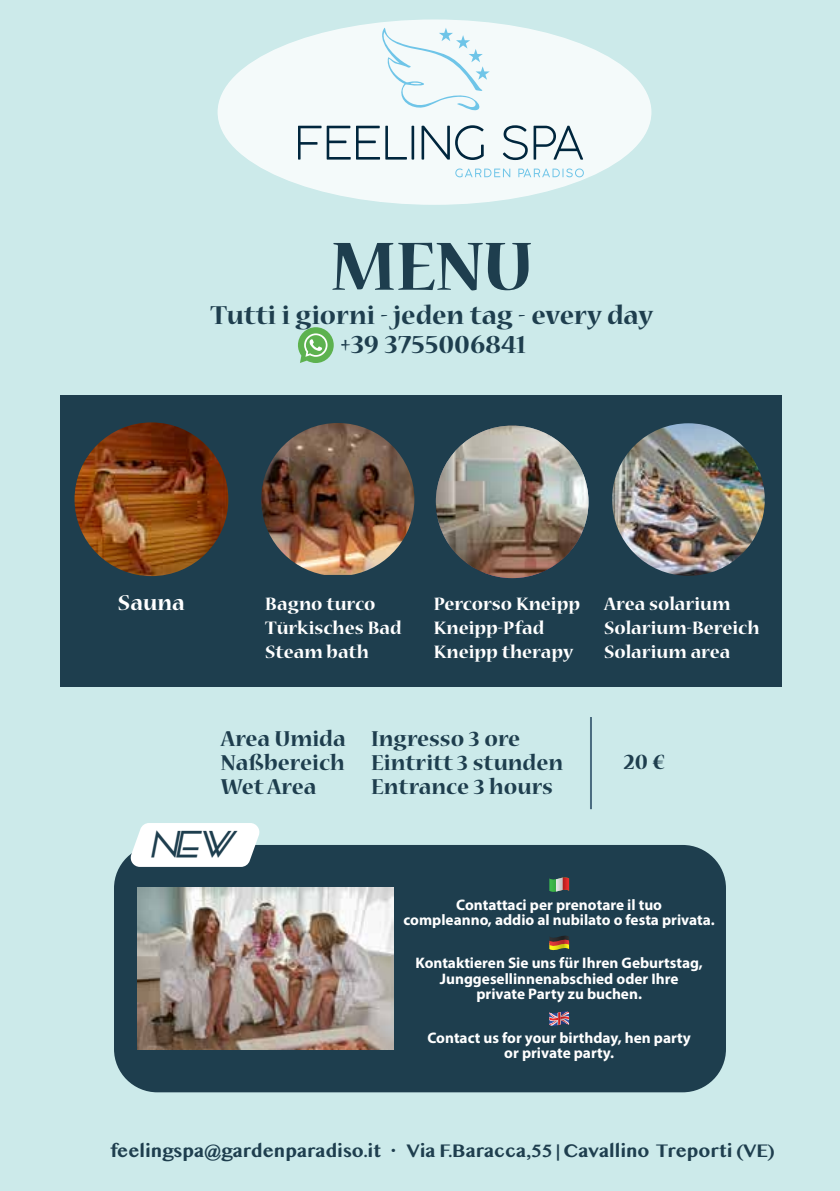
<style>
.page{position:relative;width:840px;height:1191px;background:#fff}
.page>*{position:absolute;margin:0;border:0;box-sizing:border-box;transform-origin:0 0}
.t1{font:700 75.8px "Nueva Std";color:#1e3e4e}
.t2{font:italic 700 36.6px "Vonique 64";color:#1e3e4e}
.t3{font:700 28.8px "Nueva Std";color:#1e3e4e}
.t4{font:700 24px/24px "Nueva Std";color:#1e3e4e}
.t5{font:700 24px "Nueva Std";color:#fff}
.t6{font:700 20px/24px "Nueva Std";color:#fff}
.t7{font:700 18.8px "Myanmar MN";color:#1e3e4e}
.t8{font:700 15.2px/15.2px "Myriad Pro";color:#fff;text-align:center}
.s1{font-size:18px}
</style>
<div class="page">
<div style="left:0;top:0;width:839px;height:1191px;background:#cceaea"></div>
<div style="left:61px;top:395px;width:720px;height:291px;background:#1e3e4e"></div>
<hr style="left:589px;top:717px;width:2px;height:92px;background:#4a6c80">
<img style="left:74px;top:422px;width:154px;height:154px;border-radius:77px">
<img style="left:261px;top:423px;width:153px;height:152px">
<img style="left:611px;top:423px;width:153px;height:153px;border-radius:76px">
<img style="left:435px;top:425px;width:153px;height:153px;border-radius:76px">
<svg style="left:298px;top:327px;width:35px;height:36px"></svg>
<div style="left:217px;top:19px;width:434px;height:186px;background:#f4fafa;border-radius:50%"></div>
<svg style="left:503px;top:125px;width:79px;height:35px"></svg>
<svg style="left:298px;top:125px;width:185px;height:35px"></svg>
<svg style="left:455px;top:168px;width:128px;height:9px"></svg>
<svg style="left:382px;top:28px;width:107px;height:83px"></svg>
<div style="left:114px;top:845px;width:611px;height:247px;background:#1e3e4e;border-radius:43px"></div>
<img style="left:137px;top:887px;width:256px;height:162px">
<svg style="left:129px;top:823px;width:131px;height:44px;background:#f2f5f6"></svg>
<svg style="left:549px;top:935px;width:19px;height:16px"></svg>
<svg style="left:549px;top:877px;width:19px;height:15px"></svg>
<svg style="left:549px;top:1011px;width:19px;height:15px"></svg>
<h1 class="t1" style="left:331px;top:232px;width:202px">MENU</h1>
<h3 class="t3" style="left:210px;top:302px;width:444px">Tutti i giorni - jeden tag - every day</h3>
<h3 class="t3" style="left:340px;top:331px;width:187px">+39 3755006841</h3>
<h3 class="t5" style="left:118px;top:592px;width:68px">Sauna</h3>
<h3 class="t6" style="left:265px;top:593px;width:138px">Bagno turco<br>Türkisches Bad<br>Steam bath</h3>
<h3 class="t6" style="left:433px;top:593px;width:148px">Percorso Kneipp<br>Kneipp-Pfad<br>Kneipp therapy</h3>
<h3 class="t6" style="left:604px;top:593px;width:157px">Area solarium<br>Solarium-Bereich<br>Solarium area</h3>
<h3 class="t4" style="left:221px;top:728px;width:126px;text-align:justify">Area Umida Naßbereich Wet Area</h3>
<h2 class="t2" style="left:151px;top:822px;width:82px">NEW</h2>
<h3 class="t4" style="left:371px;top:728px;width:193px">Ingresso 3 ore<br>Eintritt 3 stunden<br>Entrance 3 hours</h3>
<h3 class="t4" style="left:623px;top:751px;width:42px">20 €</h3>
<p class="t8" style="left:403px;top:897px;width:313px">Contattaci per prenotare il tuo<br>compleanno, addio al nubilato o festa privata.</p>
<p class="t8" style="left:415px;top:955px;width:289px">Kontaktieren Sie uns für Ihren Geburtstag,<br>Junggesellinnenabschied oder Ihre private Party zu buchen.</p>
<p class="t8" style="left:427px;top:1029px;width:265px">Contact us for your birthday, hen party or private party.</p>
<p class="t7" style="left:110px;top:1139px;width:665px">feelingspa@gardenparadiso.it <span class="s1">•</span> Via F.Baracca,55 | Cavallino Treporti (VE)</p>
</div>
